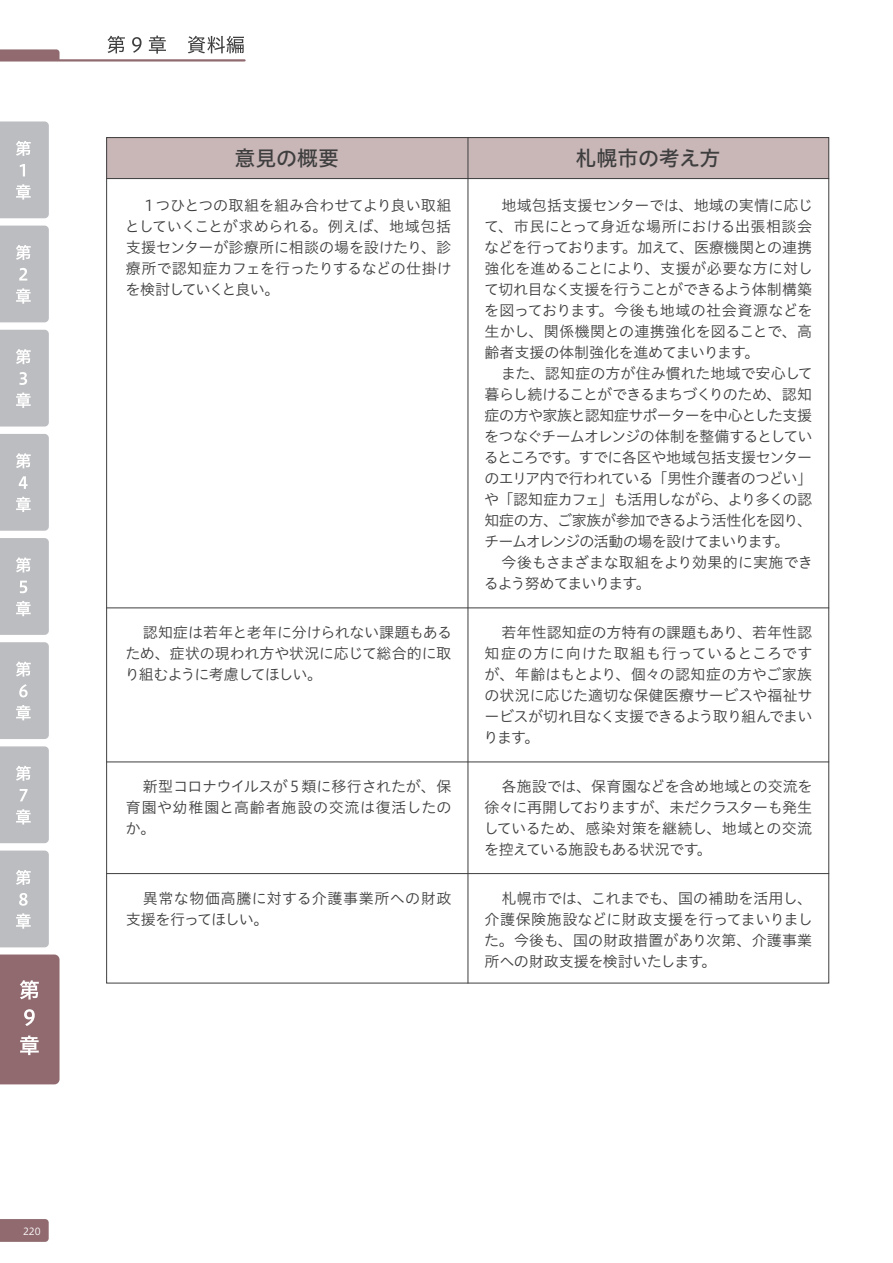
<style>
.page{position:relative;width:893px;height:1263px;background:#fff}
.page>*{position:absolute;margin:0;border:0;box-sizing:border-box;transform-origin:0 0}
.K9章表組見出し{font:21px "Hiragino UD Sans Std W5";letter-spacing:-.015em;color:#3e3e3f}
.K9章表組本文_1{font:15px/21px "Hiragino UD Sans Std W3";letter-spacing:-.025em;color:#3e3e3f;text-align:justify}
.K9章表組本文_1-2{font:15px/21px "Hiragino UD Sans Std W3";letter-spacing:.025em;color:#3e3e3f}
.t1{font:9.75px "Hiragino UD Sans Std W3";color:#fff}
</style>
<div class="page">
<svg style="left:108px;top:36px;width:17px;height:17px"></svg>
<svg style="left:132px;top:37px;width:10px;height:16px"></svg>
<svg style="left:149px;top:36px;width:17px;height:18px"></svg>
<svg style="left:188px;top:36px;width:56px;height:17px"></svg>
<svg style="left:0;top:1219px;width:49px;height:23px"></svg>
<svg style="left:0;top:226px;width:49px;height:96px;background:#c0c1c4"></svg>
<svg style="left:0;top:330px;width:49px;height:96px;background:#c0c1c4"></svg>
<svg style="left:0;top:434px;width:49px;height:97px;background:#c0c1c4"></svg>
<svg style="left:0;top:538px;width:49px;height:97px;background:#c0c1c4"></svg>
<svg style="left:0;top:642px;width:49px;height:97px;background:#c0c1c4"></svg>
<svg style="left:0;top:746px;width:49px;height:97px;background:#c0c1c4"></svg>
<svg style="left:0;top:850px;width:49px;height:97px;background:#c0c1c4"></svg>
<svg style="left:0;top:121px;width:49px;height:97px;background:#c0c1c4"></svg>
<svg style="left:0;top:954px;width:60px;height:130px;background:#987579"></svg>
<hr style="left:0;top:59px;width:245px;height:3px;background:#906a6f">
<svg style="left:0;top:49px;width:60px;height:11px"></svg>
<div style="left:106px;top:137px;width:723px;height:42px;background:#c9b6b7"></div>
<hr style="left:106px;top:873px;width:723px;height:1px;background:#3e3e3f">
<hr style="left:106px;top:607px;width:723px;height:1px;background:#3e3e3f">
<hr style="left:106px;top:178px;width:723px;height:1px;background:#3e3e3f">
<hr style="left:106px;top:761px;width:723px;height:1px;background:#3e3e3f">
<hr style="left:468px;top:137px;width:1px;height:846px;background:#3e3e3f">
<p class="K9章表組見出し" style="left:235px;top:142px;width:106px">意見の概要</p>
<p class="K9章表組見出し" style="left:575px;top:142px;width:147px">札幌市の考え方</p>
<p class="K9章表組本文_1" style="left:125px;top:194px;width:328px;text-indent:17px">１つひとつの取組を組み合わせてより良い取組としていくことが求められる。例えば、地域包括支援センターが診療所に相談の場を設けたり、診療所で認知症カフェを行ったりするなどの仕掛けを検討していくと良い。</p>
<p class="K9章表組本文_1" style="left:484px;top:194px;width:330px;text-indent:18px">地域包括支援センターでは、地域の実情に応じて、市民にとって身近な場所における出張相談会などを行っております。加えて、医療機関との連携強化を進めることにより、支援が必要な方に対して切れ目なく支援を行うことができるよう体制構築を図っております。今後も地域の社会資源などを生かし、関係機関との連携強化を図ることで、高齢者支援の体制強化を進めてまいります。</p>
<p class="K9章表組本文_1" style="left:484px;top:362px;width:330px;text-indent:17px">また、認知症の方が住み慣れた地域で安心して暮らし続けることができるまちづくりのため、認知症の方や家族と認知症サポーターを中心とした支援をつなぐチームオレンジの体制を整備するとしているところです。すでに各区や地域包括支援センターのエリア内で行われている「男性介護者のつどい」や「認知症カフェ」も活用しながら、より多くの認知症の方、ご家族が参加できるよう活性化を図り、チームオレンジの活動の場を設けてまいります。</p>
<p class="K9章表組本文_1" style="left:484px;top:551px;width:330px;text-indent:18px">今後もさまざまな取組をより効果的に実施できるよう努めてまいります。</p>
<p class="K9章表組本文_1" style="left:484px;top:621px;width:330px;text-indent:18px">若年性認知症の方特有の課題もあり、若年性認知症の方に向けた取組も行っているところですが、年齢はもとより、個々の認知症の方やご家族の状況に応じた適切な保健医療サービスや福祉サービスが切れ目なく支援できるよう取り組んでまいります。</p>
<p class="K9章表組本文_1" style="left:484px;top:775px;width:330px;text-indent:18px">各施設では、保育園などを含め地域との交流を徐々に再開しておりますが、未だクラスターも発生しているため、感染対策を継続し、地域との交流を控えている施設もある状況です。</p>
<p class="K9章表組本文_1" style="left:484px;top:887px;width:330px;text-indent:17px">札幌市では、これまでも、国の補助を活用し、介護保険施設などに財政支援を行ってまいりました。今後も、国の財政措置があり次第、介護事業所への財政支援を検討いたします。</p>
<p class="K9章表組本文_1" style="left:125px;top:621px;width:329px;text-indent:18px">認知症は若年と老年に分けられない課題もあるため、症状の現われ方や状況に応じて総合的に取り組むように考慮してほしい。</p>
<p class="K9章表組本文_1" style="left:126px;top:775px;width:327px;text-indent:17px">新型コロナウイルスが５類に移行されたが、保育園や幼稚園と高齢者施設の交流は復活したのか。</p>
<p class="K9章表組本文_1-2" style="left:126px;top:887px;width:327px;text-indent:17px">異常な物価高騰に対する介護事業所への財政支援を行ってほしい。</p>
<p class="t1" style="left:23px;top:1223px;width:19px">220</p>
</div>
